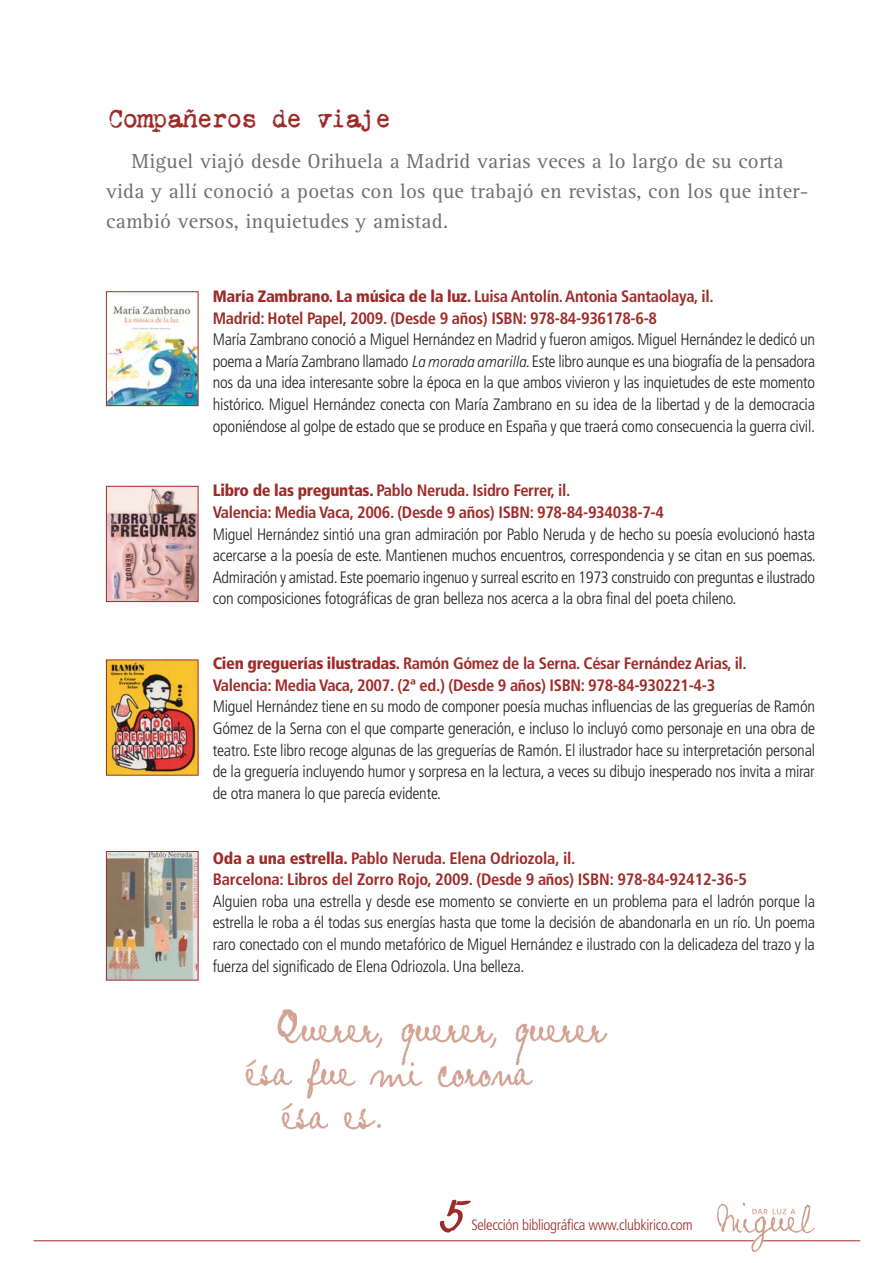
<style>
.page{position:relative;width:893px;height:1263px;background:#fff}
.page>*{position:absolute;margin:0;border:0;box-sizing:border-box;transform-origin:0 0}
.t1{font:27px "VT Portable Remington";letter-spacing:-.05em;color:#9e2b29}
.t2{font:21px/30px "Rotis Serif Std";letter-spacing:.01em;color:#6d6e70}
.t3{font:300 condensed 16.5px/21.6px "Frutiger";letter-spacing:-.015em;color:#231f20;text-align:justify}
.t4{font:700 condensed 16.5px/21.6px "Frutiger";letter-spacing:-.02em;color:#9e2b29}
.t5{font:300 condensed 15px "Frutiger";letter-spacing:-.02em;color:#9e2b29}
.s1{font-weight:900}
.s2{font-family:"Rotis Sans Serif Std";font-style:italic;font-stretch:normal}
</style>
<div class="page">
<img style="left:245px;top:1009px;width:363px;height:121px">
<img style="left:108px;top:305px;width:88px;height:99px">
<div style="left:106px;top:291px;width:92px;height:115px;border:1px solid #9e2b29"></div>
<img style="left:108px;top:488px;width:88px;height:112px">
<div style="left:106px;top:486px;width:92px;height:116px;border:1px solid #9e2b29"></div>
<img style="left:108px;top:662px;width:88px;height:112px">
<img style="left:108px;top:853px;width:88px;height:125px">
<div style="left:106px;top:851px;width:92px;height:129px;border:1px solid #9e2b29"></div>
<svg style="left:440px;top:1200px;width:31px;height:33px"></svg>
<hr style="left:34px;top:1241px;width:826px;height:1px;background:#9e2b29">
<svg style="left:717px;top:1203px;width:98px;height:49px"></svg>
<h1 class="t1" style="left:107px;top:110px;width:285px">Compañeros de viaje</h1>
<p class="t2" style="left:106px;top:148px;width:704px;text-indent:26px">Miguel viajó desde Orihuela a Madrid varias veces a lo largo de su corta vida y allí conoció a poetas con los que trabajó en revistas, con los que inter&shy;cambió versos, inquietudes y amistad.</p>
<p class="t4" style="left:213px;top:287px;width:502px"><span class="s1">María Zambrano. La música de la luz.</span> Luisa Antolín. Antonia Santaolaya, il.<br>Madrid: Hotel Papel, 2009. (Desde 9 años) ISBN: 978-84-936178-6-8</p>
<p class="t3" style="left:213px;top:330px;width:604px">María Zambrano conoció a Miguel Hernández en Madrid y fueron amigos. Miguel Hernández le dedicó un poema a María Zambrano llamado <span class="s2">La morada amarilla.</span> Este libro aunque es una biografía de la pensadora nos da una idea interesante sobre la época en la que ambos vivieron y las inquietudes de este momento histórico. Miguel Hernández conecta con María Zambrano en su idea de la libertad y de la democracia oponiéndose al golpe de estado que se produce en España y que traerá como consecuencia la guerra civil.</p>
<p class="t4" style="left:213px;top:481px;width:453px"><span class="s1">Libro de las preguntas.</span> Pablo Neruda. Isidro Ferrer, il.<br>Valencia: Media Vaca, 2006. (Desde 9 años) ISBN: 978-84-934038-7-4</p>
<p class="t3" style="left:213px;top:524px;width:604px">Miguel Hernández sintió una gran admiración por Pablo Neruda y de hecho su poesía evolucionó hasta acercarse a la poesía de este. Mantienen muchos encuentros, correspondencia y se citan en sus poemas.<br>Admiración y amistad. Este poemario ingenuo y surreal escrito en 1973 construido con preguntas e ilustrado con composiciones fotográficas de gran belleza nos acerca a la obra final del poeta chileno.</p>
<p class="t4" style="left:213px;top:654px;width:535px"><span class="s1">Cien greguerías ilustradas.</span> Ramón Gómez de la Serna. César Fernández Arias, il.<br>Valencia: Media Vaca, 2007. (2ª ed.) (Desde 9 años) ISBN: 978-84-930221-4-3</p>
<p class="t3" style="left:213px;top:697px;width:604px">Miguel Hernández tiene en su modo de componer poesía muchas influencias de las greguerías de Ramón Gómez de la Serna con el que comparte generación, e incluso lo incluyó como personaje en una obra de teatro. Este libro recoge algunas de las greguerías de Ramón. El ilustrador hace su interpretación personal de la greguería incluyendo humor y sorpresa en la lectura, a veces su dibujo inesperado nos invita a mirar de otra manera lo que parecía evidente.</p>
<p class="t4" style="left:213px;top:848px;width:536px"><span class="s1">Oda a una estrella.</span> Pablo Neruda. Elena Odriozola, il.<br>Barcelona: Libros del Zorro Rojo, 2009. (Desde 9 años) ISBN: 978-84-92412-36-5</p>
<p class="t3" style="left:213px;top:892px;width:604px">Alguien roba una estrella y desde ese momento se convierte en un problema para el ladrón porque la estrella le roba a él todas sus energías hasta que tome la decisión de abandonarla en un río. Un poema raro conectado con el mundo metafórico de Miguel Hernández e ilustrado con la delicadeza del trazo y la fuerza del significado de Elena Odriozola. Una belleza.</p>
<p class="t5" style="left:471px;top:1219px;width:223px">Selección bibliográfica www.clubkirico.com</p>
</div>
